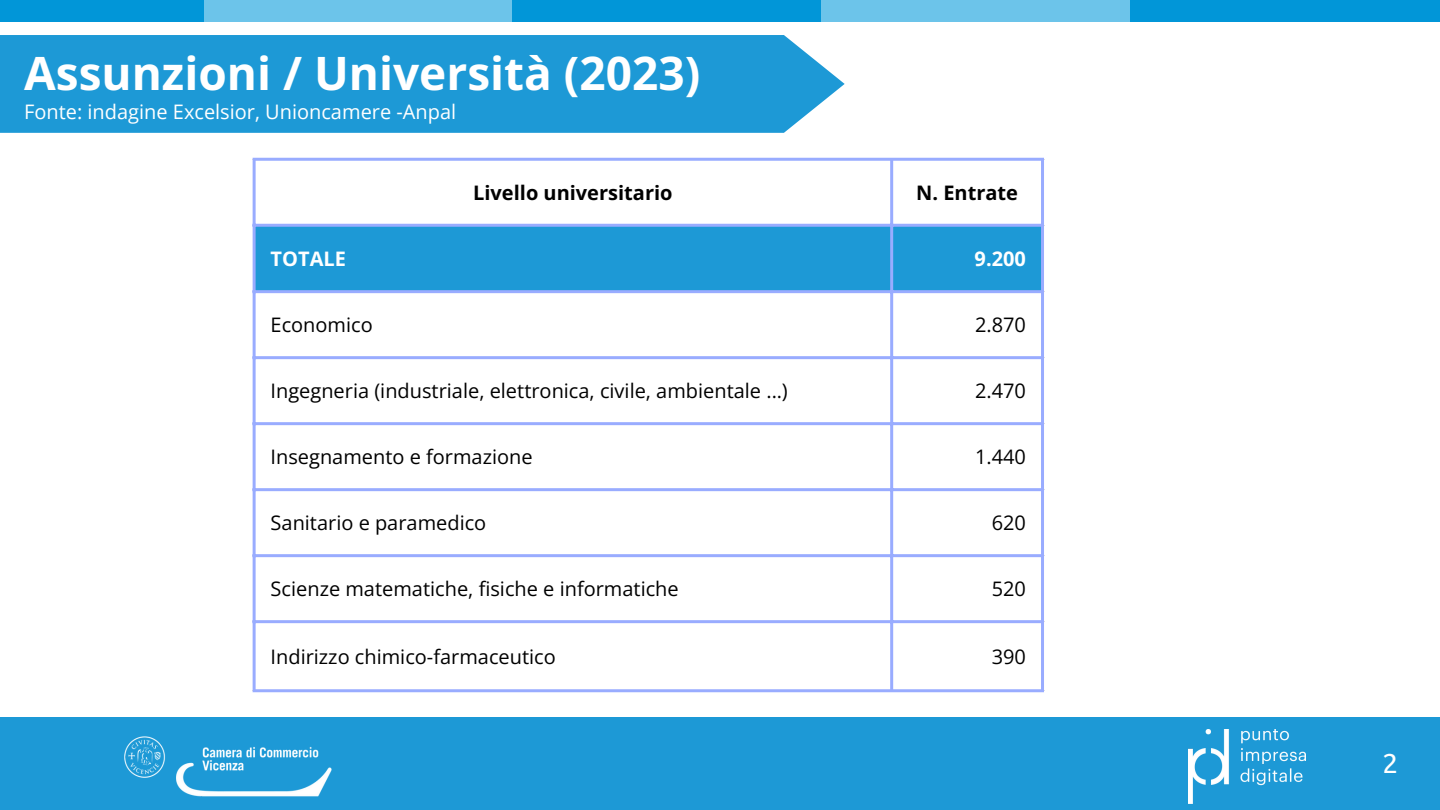
<style>
.page{position:relative;width:1440px;height:810px;background:#fff}
.page>*{position:absolute;margin:0;border:0;box-sizing:border-box;transform-origin:0 0}
.t1{font:700 46px "Open Sans";color:#fff}
.t2{font:28px "Ubuntu";color:#fff}
.t3{font:20px "Open Sans";color:#000}
.t4{font:20px "Open Sans";color:#fff}
.t5{font:700 20px "Open Sans";color:#000}
.t6{font:700 20px "Open Sans";color:#fff}
</style>
<div class="page">
<div style="left:204px;top:0;width:309px;height:21px;background:#6cc4ea"></div>
<div style="left:513px;top:0;width:309px;height:21px;background:#0196d8"></div>
<div style="left:822px;top:0;width:309px;height:21px;background:#6cc4ea"></div>
<div style="left:1131px;top:0;width:309px;height:21px;background:#0196d8"></div>
<div style="left:0;top:0;width:204px;height:21px;background:#0196d8"></div>
<div style="left:0;top:717px;width:1440px;height:93px;background:#1d99d6"></div>
<img style="left:124px;top:736px;width:208px;height:61px">
<img style="left:1189px;top:729px;width:117px;height:75px">
<div style="left:0;top:35px;width:844px;height:98px;background:#1d99d6"></div>
<div style="left:256px;top:227px;width:785px;height:63px;background:#1d99d6"></div>
<hr style="left:253px;top:161px;width:3px;height:528px;background:#99acff">
<hr style="left:890px;top:161px;width:3px;height:528px;background:#99acff">
<hr style="left:1041px;top:161px;width:3px;height:528px;background:#99acff">
<hr style="left:253px;top:158px;width:791px;height:3px;background:#99acff">
<hr style="left:253px;top:224px;width:791px;height:3px;background:#99acff">
<hr style="left:253px;top:290px;width:791px;height:3px;background:#99acff">
<hr style="left:253px;top:356px;width:791px;height:3px;background:#99acff">
<hr style="left:253px;top:422px;width:791px;height:3px;background:#99acff">
<hr style="left:253px;top:488px;width:791px;height:3px;background:#99acff">
<hr style="left:253px;top:554px;width:791px;height:3px;background:#99acff">
<hr style="left:253px;top:620px;width:791px;height:3px;background:#99acff">
<hr style="left:253px;top:689px;width:791px;height:3px;background:#99acff">
<p class="t1" style="left:24px;top:41px;width:678px">Assunzioni / Università (2023)</p>
<p class="t4" style="left:24px;top:97px;width:434px">Fonte: indagine Excelsior, Unioncamere -Anpal</p>
<p class="t5" style="left:473px;top:178px;width:201px">Livello universitario</p>
<p class="t5" style="left:916px;top:178px;width:103px">N. Entrate</p>
<p class="t6" style="left:271px;top:244px;width:77px">TOTALE</p>
<p class="t6" style="left:975px;top:244px;width:53px">9.200</p>
<p class="t3" style="left:271px;top:311px;width:104px">Economico</p>
<p class="t3" style="left:975px;top:311px;width:52px">2.870</p>
<p class="t3" style="left:271px;top:377px;width:519px">Ingegneria (industriale, elettronica, civile, ambientale …)</p>
<p class="t3" style="left:975px;top:377px;width:52px">2.470</p>
<p class="t3" style="left:271px;top:443px;width:264px">Insegnamento e formazione</p>
<p class="t3" style="left:975px;top:443px;width:52px">1.440</p>
<p class="t3" style="left:271px;top:509px;width:217px">Sanitario e paramedico</p>
<p class="t3" style="left:992px;top:509px;width:36px">620</p>
<p class="t3" style="left:271px;top:575px;width:410px">Scienze matematiche, fisiche e informatiche</p>
<p class="t3" style="left:992px;top:575px;width:36px">520</p>
<p class="t3" style="left:271px;top:642px;width:287px">Indirizzo chimico-farmaceutico</p>
<p class="t3" style="left:992px;top:642px;width:36px">390</p>
<p class="t2" style="left:1382px;top:747px;width:17px">2</p>
</div>
